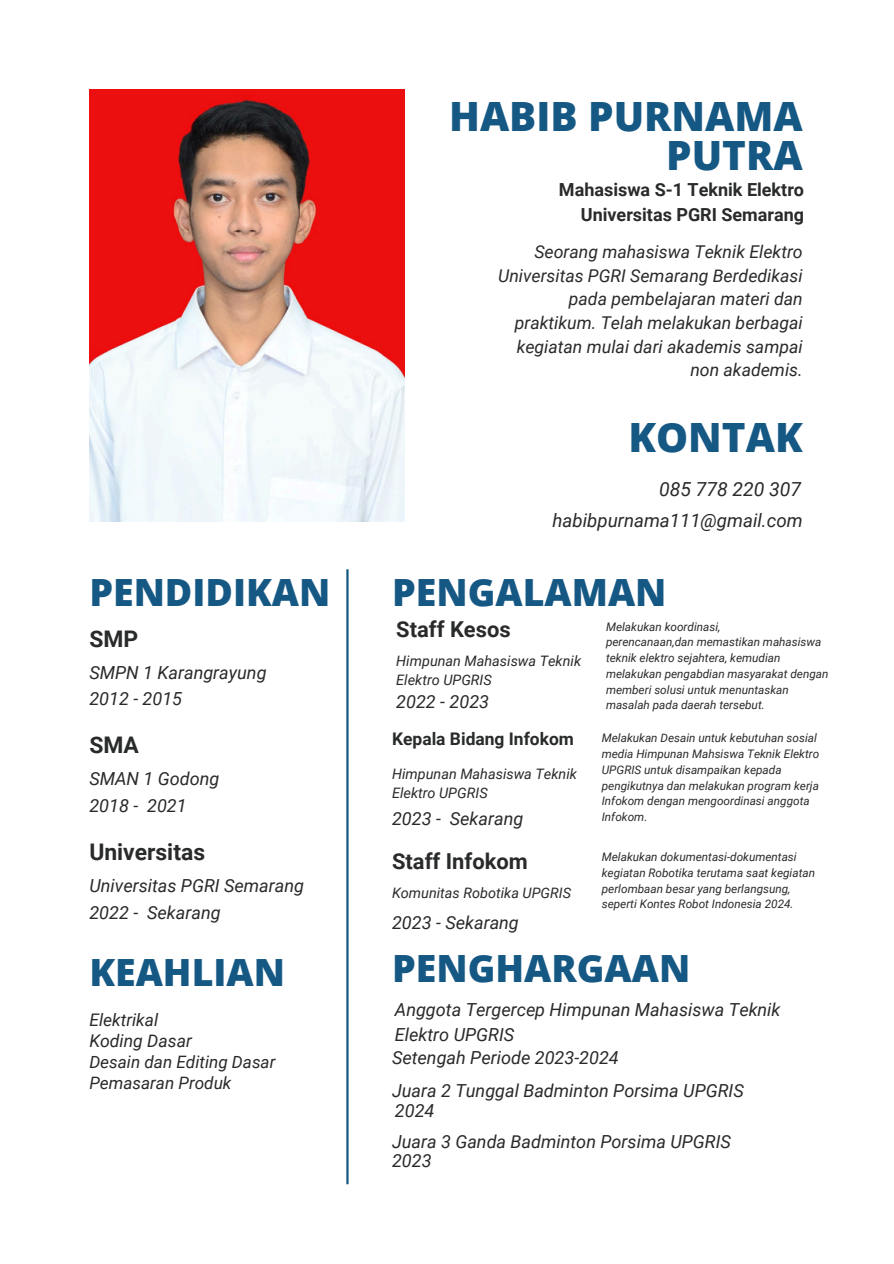
<style>
.page{position:relative;width:894px;height:1264px;background:#fff}
.page>*{position:absolute;margin:0;border:0;box-sizing:border-box;transform-origin:0 0}
.t1{font:800 40.35px/38.2px "Open Sans";color:#165884;text-align:right}
.t2{font:800 37.5px "Open Sans";color:#165884}
.t3{font:700 22.8px "Roboto";color:#292a2a}
.t4{font:700 21.9px "Roboto";color:#292a2a}
.t5{font:italic 19.35px "Roboto";color:#292a2a}
.t6{font:italic 18.6px "Roboto";color:#292a2a}
.t7{font:italic 18px/24.8px "Roboto";color:#292a2a}
.t8{font:700 18px/24.8px "Roboto";color:#292a2a;text-align:right}
.t9{font:italic 17.7px/23.7px "Roboto";color:#292a2a;text-align:right}
.t10{font:italic 17.55px "Roboto";color:#292a2a}
.t11{font:700 17.4px "Roboto";color:#292a2a}
.t12{font:italic 17.25px "Roboto";color:#292a2a}
.t13{font:italic 17.1px "Roboto";color:#292a2a}
.t14{font:italic 14.4px/19.2px "Roboto";color:#292a2a}
.t15{font:italic 11.7px/15.8px "Roboto";color:#292a2a}
</style>
<div class="page">
<img style="left:89px;top:89px;width:315px;height:432px">
<hr style="left:346px;top:569px;width:2px;height:615px;background:#165884">
<h4 class="t2" style="left:89px;top:566px;width:242px">PENDIDIKAN</h4>
<p class="t3" style="left:89px;top:625px;width:50px">SMP</p>
<h5 class="t7" style="left:89px;top:660px;width:179px">SMPN 1 Karangrayung</h5>
<h1 class="t7" style="left:89px;top:687px;width:94px">2012 - 2015</h1>
<h1 class="t3" style="left:89px;top:732px;width:51px">SMA</h1>
<h5 class="t7" style="left:89px;top:766px;width:132px">SMAN 1 Godong</h5>
<h5 class="t7" style="left:89px;top:793px;width:99px">2018 - 2021</h5>
<p class="t3" style="left:89px;top:838px;width:117px">Universitas</p>
<h1 class="t7" style="left:89px;top:873px;width:216px">Universitas PGRI Semarang</h1>
<h3 class="t7" style="left:89px;top:900px;width:133px">2022 - Sekarang</h3>
<h1 class="t2" style="left:89px;top:945px;width:197px">KEAHLIAN</h1>
<p class="t12" style="left:89px;top:1009px;width:70px">Elektrikal</p>
<h5 class="t13" style="left:89px;top:1052px;width:187px">Desain dan Editing Dasar</h5>
<h5 class="t10" style="left:89px;top:1030px;width:104px">Koding Dasar</h5>
<p class="t13" style="left:89px;top:1073px;width:143px">Pemasaran Produk</p>
<h1 class="t1" style="left:449px;top:97px;width:355px">HABIB PURNAMA<br>PUTRA</h1>
<h5 class="t8" style="left:558px;top:178px;width:246px">Mahasiswa S-1 Teknik Elektro<br>Universitas PGRI Semarang</h5>
<p class="t9" style="left:498px;top:240px;width:306px">Seorang mahasiswa Teknik Elektro<br>Universitas PGRI Semarang Berdedikasi pada pembelajaran materi dan praktikum. Telah melakukan berbagai kegiatan mulai dari akademis sampai non akademis.</p>
<h5 class="t1" style="left:628px;top:417px;width:176px">KONTAK</h5>
<p class="t5" style="left:659px;top:478px;width:143px">085 778 220 307</p>
<h5 class="t6" style="left:552px;top:510px;width:251px">habibpurnama111@gmail.com</h5>
<p class="t2" style="left:392px;top:566px;width:276px">PENGALAMAN</p>
<h5 class="t4" style="left:396px;top:616px;width:116px">Staff Kesos</h5>
<h5 class="t15" style="left:606px;top:618px;width:116px">Melakukan koordinasi,</h5>
<h5 class="t15" style="left:606px;top:634px;width:224px">perencanaan,dan memastikan mahasiswa teknik elektro sejahtera, kemudian melakukan pengabdian masyarakat dengan memberi solusi untuk menuntaskan masalah pada daerah tersebut.</h5>
<h2 class="t14" style="left:396px;top:651px;width:186px">Himpunan Mahasiswa Teknik<br>Elektro UPGRIS</h2>
<p class="t7" style="left:396px;top:689px;width:94px">2022 - 2023</p>
<p class="t11" style="left:392px;top:729px;width:183px">Kepala Bidang Infokom</p>
<p class="t15" style="left:601px;top:730px;width:219px">Melakukan Desain untuk kebutuhan sosial media Himpunan Mahsiswa Teknik Elektro UPGRIS untuk disampaikan kepada pengikutnya dan melakukan program kerja Infokom dengan mengoordinasi anggota Infokom.</p>
<h6 class="t14" style="left:392px;top:764px;width:186px">Himpunan Mahasiswa Teknik<br>Elektro UPGRIS</h6>
<h2 class="t7" style="left:392px;top:806px;width:133px">2023 - Sekarang</h2>
<h5 class="t4" style="left:392px;top:848px;width:137px">Staff Infokom</h5>
<h3 class="t15" style="left:601px;top:849px;width:215px">Melakukan dokumentasi-dokumentasi kegiatan Robotika terutama saat kegiatan perlombaan besar yang berlangsung, seperti Kontes Robot Indonesia 2024.</h3>
<h5 class="t14" style="left:392px;top:883px;width:180px">Komunitas Robotika UPGRIS</h5>
<h5 class="t7" style="left:392px;top:910px;width:128px">2023 - Sekarang</h5>
<h3 class="t2" style="left:392px;top:942px;width:300px">PENGHARGAAN</h3>
<h5 class="t7" style="left:395px;top:997px;width:387px">Anggota Tergercep Himpunan Mahasiswa Teknik<br>Elektro UPGRIS</h5>
<h1 class="t7" style="left:392px;top:1045px;width:228px">Setengah Periode 2023-2024</h1>
<h5 class="t7" style="left:392px;top:1077px;width:353px">Juara 2 Tunggal Badminton Porsima UPGRIS</h5>
<h5 class="t7" style="left:395px;top:1098px;width:41px">2024</h5>
<h5 class="t7" style="left:392px;top:1129px;width:340px">Juara 3 Ganda Badminton Porsima UPGRIS</h5>
<h5 class="t7" style="left:392px;top:1148px;width:41px">2023</h5>
</div>
